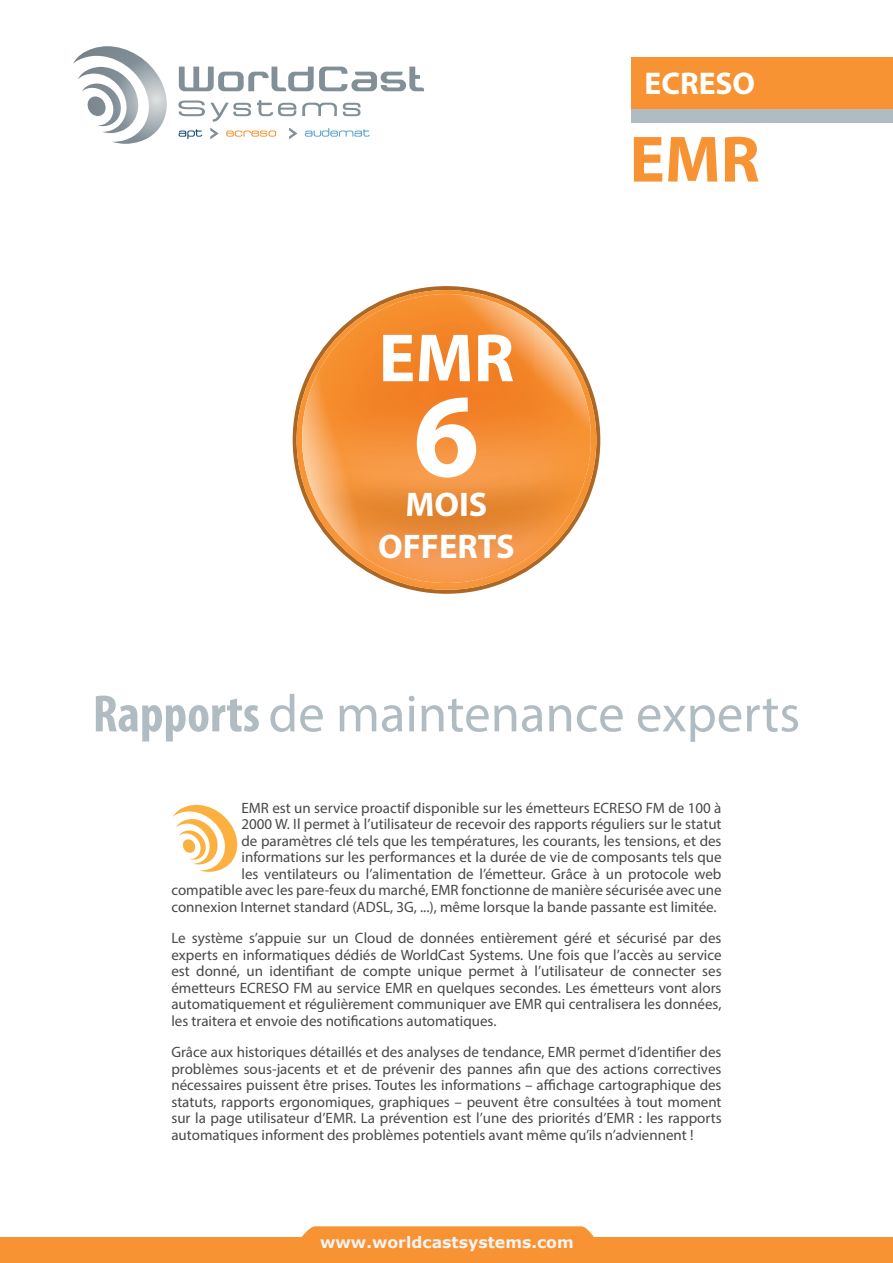
<style>
.page{position:relative;width:893px;height:1263px;background:#fff}
.page>*{position:absolute;margin:0;border:0;box-sizing:border-box;transform-origin:0 0}
.t1{font:700 66px "Myriad Pro";color:#f79332}
.t2{font:52.8px "Myriad Pro";color:#b1bcc2}
.t3{font:700 34.35px/41.2px "Myriad Pro";color:#fff;text-align:center}
.t4{font:700 31.5px "Myriad Pro";color:#fff}
.t5{font:700 15.75px "Verdana";color:#f2f3f4}
.t6{font:15px/16.5px "Myriad Pro";color:#46484a;text-align:justify}
.s1{font-weight:700;font-stretch:condensed}
</style>
<div class="page">
<svg style="left:73px;top:46px;width:351px;height:98px"></svg>
<svg style="left:301px;top:1226px;width:293px;height:11px;background:#f79a3f"></svg>
<div style="left:632px;top:57px;width:261px;height:51px;background:#f79332"></div>
<div style="left:632px;top:109px;width:261px;height:14px;background:#b1bcc2"></div>
<svg style="left:293px;top:286px;width:307px;height:308px"></svg>
<svg style="left:297px;top:334px;width:37px;height:127px"></svg>
<img style="left:534px;top:315px;width:3px;height:8px">
<img style="left:307px;top:363px;width:13px;height:5px">
<img style="left:573px;top:366px;width:16px;height:2px">
<img style="left:304px;top:509px;width:16px;height:2px">
<img style="left:573px;top:509px;width:13px;height:5px">
<img style="left:356px;top:554px;width:3px;height:8px">
<img style="left:348px;top:314px;width:11px;height:9px">
<img style="left:334px;top:332px;width:5px;height:9px">
<img style="left:554px;top:536px;width:4px;height:9px">
<img style="left:534px;top:554px;width:11px;height:9px">
<img style="left:359px;top:294px;width:175px;height:289px">
<img style="left:339px;top:323px;width:20px;height:231px">
<img style="left:533px;top:323px;width:21px;height:231px">
<img style="left:320px;top:341px;width:20px;height:195px">
<img style="left:553px;top:341px;width:20px;height:195px">
<img style="left:301px;top:368px;width:19px;height:141px">
<img style="left:572px;top:368px;width:20px;height:141px">
<svg style="left:417px;top:397px;width:59px;height:81px"></svg>
<svg style="left:383px;top:335px;width:30px;height:46px"></svg>
<svg style="left:419px;top:335px;width:51px;height:46px"></svg>
<svg style="left:478px;top:334px;width:35px;height:47px"></svg>
<svg style="left:173px;top:805px;width:64px;height:67px"></svg>
<div style="left:0;top:1237px;width:893px;height:26px;background:#f79332"></div>
<h3 class="t4" style="left:644px;top:63px;width:112px">ECRESO</h3>
<h1 class="t1" style="left:630px;top:116px;width:132px">EMR</h1>
<h3 class="t3" style="left:378px;top:483px;width:138px">MOIS<br>OFFERTS</h3>
<h2 class="t2" style="left:93px;top:681px;width:709px"><span class="s1">Rapports</span> de maintenance experts</h2>
<p class="t6" style="left:241px;top:799px;width:481px">EMR est un service proactif disponible sur les émetteurs ECRESO FM de 100 à</p>
<p class="t6" style="left:241px;top:816px;width:482px">2000 W. Il permet à l’utilisateur de recevoir des rapports réguliers sur le statut</p>
<p class="t6" style="left:241px;top:832px;width:482px">de paramètres clé tels que les températures, les courants, les tensions, et des</p>
<p class="t6" style="left:241px;top:849px;width:482px">informations sur les performances et la durée de vie de composants tels que</p>
<p class="t6" style="left:241px;top:865px;width:481px">les ventilateurs ou l’alimentation de l’émetteur. Grâce à un protocole web</p>
<p class="t6" style="left:171px;top:882px;width:552px">compatible avec les pare-feux du marché, EMR fonctionne de manière sécurisée avec une</p>
<p class="t6" style="left:171px;top:898px;width:547px">connexion Internet standard (ADSL, 3G, ...), même lorsque la bande passante est limitée.</p>
<p class="t6" style="left:171px;top:930px;width:552px">Le système s’appuie sur un Cloud de données entièrement géré et sécurisé par des experts en informatiques dédiés de WorldCast Systems. Une fois que l’accès au service est donné, un identifiant de compte unique permet à l’utilisateur de connecter ses émetteurs ECRESO FM au service EMR en quelques secondes. Les émetteurs vont alors automatiquement et régulièrement communiquer ave EMR qui centralisera les données, les traitera et envoie des notifications automatiques.</p>
<p class="t6" style="left:171px;top:1044px;width:552px">Grâce aux historiques détaillés et des analyses de tendance, EMR permet d’identifier des problèmes sous-jacents et et de prévenir des pannes afin que des actions correctives nécessaires puissent être prises. Toutes les informations – affichage cartographique des statuts, rapports ergonomiques, graphiques – peuvent être consultées à tout moment sur la page utilisateur d’EMR. La prévention est l’une des priorités d’EMR : les rapports automatiques informent des problèmes potentiels avant même qu’ils n’adviennent !</p>
<p class="t5" style="left:320px;top:1231px;width:255px">www.worldcastsystems.com</p>
</div>
